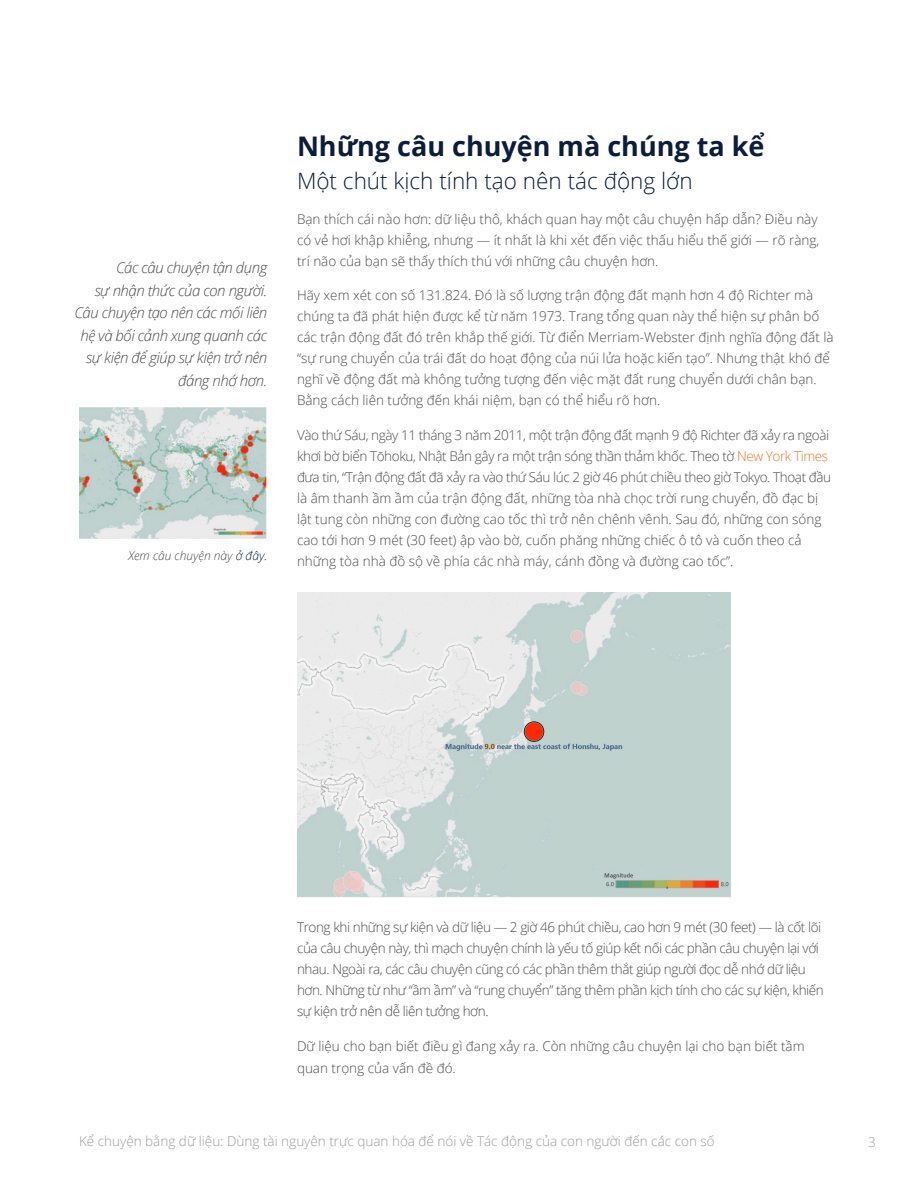
<style>
.page{position:relative;width:918px;height:1188px;background:#fff}
.page>*{position:absolute;margin:0;border:0;box-sizing:border-box;transform-origin:0 0}
.BODYCOPY-subhead{font:700 27px "Open Sans";color:#0c1c3a}
.BODYCOPY-subhead-2{font:300 22.5px "Open Sans";color:#0c1c3a}
.INTRO_-_TOC_page__s{font:italic 300 15px/22.5px "Open Sans";letter-spacing:-.03em;color:#4b4b4b;text-align:right}
.INTRO_-_TOC_page__s-2{font:300 13.5px/21px "Open Sans";color:#4b4b4b}
.INTRO_-_TOC_page__s-3{font:300 13.5px/21px "Open Sans";letter-spacing:-.03em;color:#4b4b4b}
.BODYCOPY-subhead-3{font:300 13.5px/21px "Open Sans";color:#4b4b4b}
.t1{font:300 13.5px "Open Sans";color:#9b9b9b}
.INTRO_-_TOC_page__s-4{font:italic 300 12px "Open Sans";color:#4b4b4b}
.s1{color:#0c1c3a}
.s2{color:#e8762c}
</style>
<div class="page">
<img style="left:297px;top:592px;width:434px;height:306px">
<img style="left:80px;top:407px;width:187px;height:132px">
<p class="INTRO_-_TOC_page__s" style="left:75px;top:256px;width:194px">Các câu chuyện tận dụng<br>sự nhận thức của con người.<br>Câu chuyện tạo nên các mối liên hệ và bối cảnh xung quanh các sự kiện để giúp sự kiện trở nên đáng nhớ hơn.</p>
<p class="INTRO_-_TOC_page__s-4" style="left:128px;top:548px;width:140px">Xem câu chuyện này <span class="s1">ở đây.</span></p>
<p class="BODYCOPY-subhead" style="left:297px;top:127px;width:469px">Những câu chuyện mà chúng ta kể</p>
<p class="BODYCOPY-subhead-2" style="left:297px;top:166px;width:397px">Một chút kịch tính tạo nên tác động lớn</p>
<p class="BODYCOPY-subhead-3" style="left:297px;top:208px;width:524px">Bạn thích cái nào hơn: dữ liệu thô, khách quan hay một câu chuyện hấp dẫn? Điều này có vẻ hơi khập khiễng, nhưng — ít nhất là khi xét đến việc thấu hiểu thế giới — rõ ràng, trí não của bạn sẽ thấy thích thú với những câu chuyện hơn.</p>
<p class="INTRO_-_TOC_page__s-2" style="left:297px;top:285px;width:538px">Hãy xem xét con số 131.824. Đó là số lượng trận động đất mạnh hơn 4 độ Richter mà chúng ta đã phát hiện được kể từ năm 1973. Trang tổng quan này thể hiện sự phân bố các trận động đất đó trên khắp thế giới. Từ điển Merriam-Webster định nghĩa động đất là “sự rung chuyển của trái đất do hoạt động của núi lửa hoặc kiến tạo”. Nhưng thật khó để nghĩ về động đất mà không tưởng tượng đến việc mặt đất rung chuyển dưới chân bạn.<br>Bằng cách liên tưởng đến khái niệm, bạn có thể hiểu rõ hơn.</p>
<p class="INTRO_-_TOC_page__s-2" style="left:297px;top:424px;width:536px">Vào thứ Sáu, ngày 11 tháng 3 năm 2011, một trận động đất mạnh 9 độ Richter đã xảy ra ngoài khơi bờ biển Tōhoku, Nhật Bản gây ra một trận sóng thần thảm khốc. Theo tờ <span class="s2">New York Times </span>đưa tin, “Trận động đất đã xảy ra vào thứ Sáu lúc 2 giờ 46 phút chiều theo giờ Tokyo. Thoạt đầu là âm thanh ầm ầm của trận động đất, những tòa nhà chọc trời rung chuyển, đồ đạc bị lật tung còn những con đường cao tốc thì trở nên chênh vênh. Sau đó, những con sóng cao tới hơn 9 mét (30 feet) ập vào bờ, cuốn phăng những chiếc ô tô và cuốn theo cả những tòa nhà đồ sộ về phía các nhà máy, cánh đồng và đường cao tốc”.</p>
<p class="INTRO_-_TOC_page__s-3" style="left:297px;top:916px;width:528px">Trong khi những sự kiện và dữ liệu — 2 giờ 46 phút chiều, cao hơn 9 mét (30 feet) — là cốt lõi của câu chuyện này, thì mạch chuyện chính là yếu tố giúp kết nối các phần câu chuyện lại với nhau. Ngoài ra, các câu chuyện cũng có các phần thêm thắt giúp người đọc dễ nhớ dữ liệu hơn. Những từ như “ầm ầm” và “rung chuyển” tăng thêm phần kịch tính cho các sự kiện, khiến sự kiện trở nên dễ liên tưởng hơn.</p>
<p class="INTRO_-_TOC_page__s-2" style="left:297px;top:1035px;width:509px;line-height:21.8px">Dữ liệu cho bạn biết điều gì đang xảy ra. Còn những câu chuyện lại cho bạn biết tầm quan trọng của vấn đề đó.</p>
<p class="t1" style="left:79px;top:1132px;width:637px">Kể chuyện bằng dữ liệu: Dùng tài nguyên trực quan hóa để nói về Tác động của con người đến các con số</p>
<p class="t1" style="left:868px;top:1133px;width:9px">3</p>
</div>
